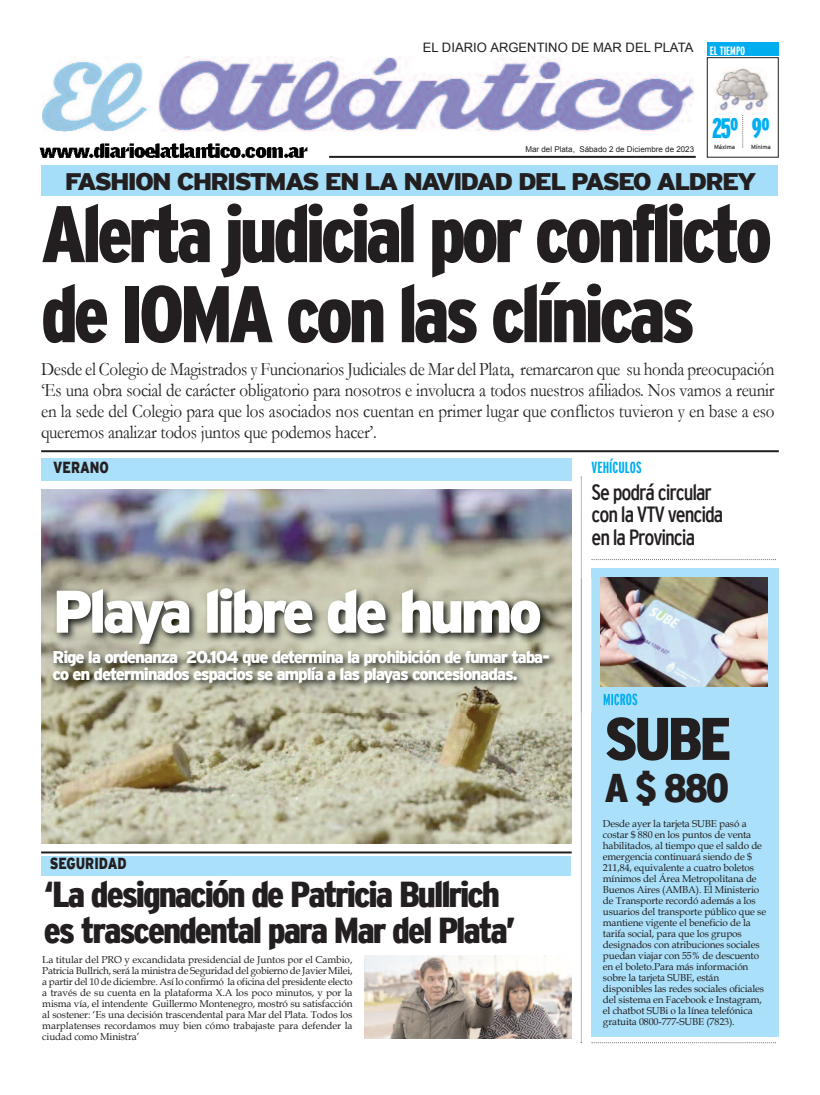
<style>
.page{position:relative;width:820px;height:1095px;background:#fff}
.page>*{position:absolute;margin:0;border:0;box-sizing:border-box;transform-origin:0 0}
.t1{font:900 condensed 80px/80px "Interstate";letter-spacing:-.055em;color:#231f20}
.t2{font:900 60px "Interstate";letter-spacing:-.07em;color:#fff}
.t3{font:900 condensed 60px "Interstate";color:#231f20;scale:1.07 1}
.t4{font:900 condensed 40px "Interstate";color:#231f20;scale:1.07 1}
.t5{font:900 condensed 36px/36px "Interstate";letter-spacing:-.055em;color:#231f20;scale:1.07 1}
.t6{font:900 extra-condensed 28px "Interstate";color:#00aeef}
.t7{font:900 24px "Interstate";letter-spacing:-.07em;color:#231f20;scale:1.08 1}
.t8{font:condensed 22px/22px "Interstate";letter-spacing:-.05em;color:#231f20}
.t9{font:19px/21px "Garamond";letter-spacing:-.015em;color:#231f20;text-align:justify;scale:.9 1}
.t10{font:900 17px/17px "Interstate";letter-spacing:-.07em;color:#fff}
.t11{font:900 16px "Interstate";color:#231f20;scale:.8 1}
.t12{font:700 extra-condensed 16px "Interstate";color:#00aeef}
.t13{font:13px "Arial";color:#231f20}
.t14{font:700 extra-condensed 12px "Interstate";color:#fff}
.t15{font:10px/11px "Book Antiqua";letter-spacing:-.015em;color:#231f20}
.t16{font:8px "Arial";color:#231f20}
.t17{font:6px "Interstate";letter-spacing:-.005em;color:#231f20}
</style>
<div class="page">
<div style="left:591px;top:568px;width:187px;height:468px;background:#aae0f9"></div>
<img style="left:41px;top:489px;width:530px;height:354px">
<hr style="left:41px;top:450px;width:737px;height:2px;background:#231f20">
<div style="left:41px;top:458px;width:530px;height:23px;background:#aae0f9"></div>
<img style="left:42px;top:56px;width:651px;height:75px">
<hr style="left:329px;top:156px;width:366px;height:2px;background:#231f20">
<div style="left:706px;top:57px;width:72px;height:100px;border:1px solid #231f20"></div>
<div style="left:706px;top:43px;width:72px;height:13px;background:#00aeef"></div>
<svg style="left:742px;top:115px;width:1px;height:32px"></svg>
<img style="left:715px;top:68px;width:55px;height:46px">
<img style="left:39px;top:143px;width:269px;height:15px">
<div style="left:41px;top:855px;width:529px;height:19px;background:#aae0f9"></div>
<hr style="left:41px;top:851px;width:530px;height:2px;background:#231f20">
<div style="left:41px;top:165px;width:736px;height:31px;background:#a4def8"></div>
<svg style="left:591px;top:559px;width:184px;height:1px"></svg>
<img style="left:615px;top:577px;width:152px;height:109px">
<img style="left:364px;top:955px;width:207px;height:83px">
<img style="left:581px;top:577px;width:34px;height:135px">
<img style="left:41px;top:577px;width:531px;height:66px">
<svg style="left:580px;top:476px;width:1px;height:565px"></svg>
<svg style="left:603px;top:693px;width:12px;height:12px"></svg>
<img style="left:41px;top:643px;width:531px;height:83px">
<svg style="left:571px;top:712px;width:1px;height:14px"></svg>
<svg style="left:138px;top:643px;width:12px;height:1px"></svg>
<h3 class="t13" style="left:423px;top:40px;width:272px">EL DIARIO ARGENTINO DE MAR DEL PLATA</h3>
<p class="t14" style="left:709px;top:44px;width:37px">EL TIEMPO</p>
<p class="t16" style="left:525px;top:145px;width:170px">Mar del Plata, Sábado 2 de Diciembre de 2023</p>
<h3 class="t6" style="left:711px;top:113px;width:59px">25º 9º</h3>
<p class="t17" style="left:713px;top:143px;width:23px">Máxima</p>
<p class="t17" style="left:750px;top:143px;width:21px">Mínima</p>
<h3 class="t7" style="left:65px;top:167px;width:641px">Fashion ChRistmas en la navidad del Paseo aldRey</h3>
<h1 class="t1" style="left:41px;top:194px;width:732px">Alerta judicial por conflicto de IOMA con las clínicas</h1>
<p class="t9" style="left:41px;top:359px;width:816px">Desde el Colegio de Magistrados y Funcionarios Judiciales de Mar del Plata, remarcaron que su honda preocupación ‘Es una obra social de carácter obligatorio para nosotros e involucra a todos nuestros afiliados. Nos vamos a reunir en la sede del Colegio para que los asociados nos cuentan en primer lugar que conflictos tuvieron y en base a eso queremos analizar todos juntos que podemos hacer’.</p>
<h3 class="t11" style="left:53px;top:458px;width:71px">veRano</h3>
<h2 class="t2" style="left:52px;top:577px;width:491px">Playa libre de humo</h2>
<h3 class="t10" style="left:52px;top:647px;width:499px">Rige la ordenanza 20.104 que determina la prohibición de fumar taba&shy;co en determinados espacios se amplía a las playas concesionadas.</h3>
<h3 class="t11" style="left:50px;top:854px;width:98px">seGURidad</h3>
<h3 class="t5" style="left:44px;top:876px;width:442px">‘La designación de Patricia Bullrich es trascendental para Mar del Plata’</h3>
<p class="t15" style="left:42px;top:954px;width:311px;text-align:justify">La titular del PRO y excandidata presidencial de Juntos por el Cambio, Patricia Bullrich, será la ministra de Seguridad del gobierno de Javier Milei, a partir del 10 de diciembre. Así lo confirmó la oficina del presidente electo a través de su cuenta en la plataforma X.A los poco minutos, y por la misma vía, el intendente Guillermo Montenegro, mostró su satisfacción al sostener: ‘Es una decisión trascendental para Mar del Plata. Todos los marplatenses recordamos muy bien cómo trabajaste para defender la ciudad como Ministra’</p>
<h3 class="t12" style="left:591px;top:458px;width:51px">VEHÍCULOS</h3>
<h3 class="t8" style="left:591px;top:481px;width:133px">Se podrá circular con la VTV vencida en la Provincia</h3>
<h3 class="t12" style="left:602px;top:690px;width:36px">MICROS</h3>
<h2 class="t3" style="left:604px;top:705px;width:120px">SUBE</h2>
<h3 class="t4" style="left:604px;top:766px;width:118px">A$880</h3>
<p class="t15" style="left:602px;top:817px;width:165px">Desde ayer la tarjeta SUBE pasó a costar $ 880 en los puntos de venta habilitados, al tiempo que el saldo de emergencia continuará siendo de $ 211,84, equivalente a cuatro boletos mínimos del Área Metropolitana de Buenos Aires (AMBA). El Ministerio de Transporte recordó además a los usuarios del transporte público que se mantiene vigente el beneficio de la tarifa social, para que los grupos designados con atribuciones sociales puedan viajar con 55% de descuento en el boleto.Para más información sobre la tarjeta SUBE, están disponibles las redes sociales oficiales del sistema en Facebook e Instagram, el chatbot SUBi o la línea telefónica gratuita 0800-777-SUBE (7823).</p>
</div>
